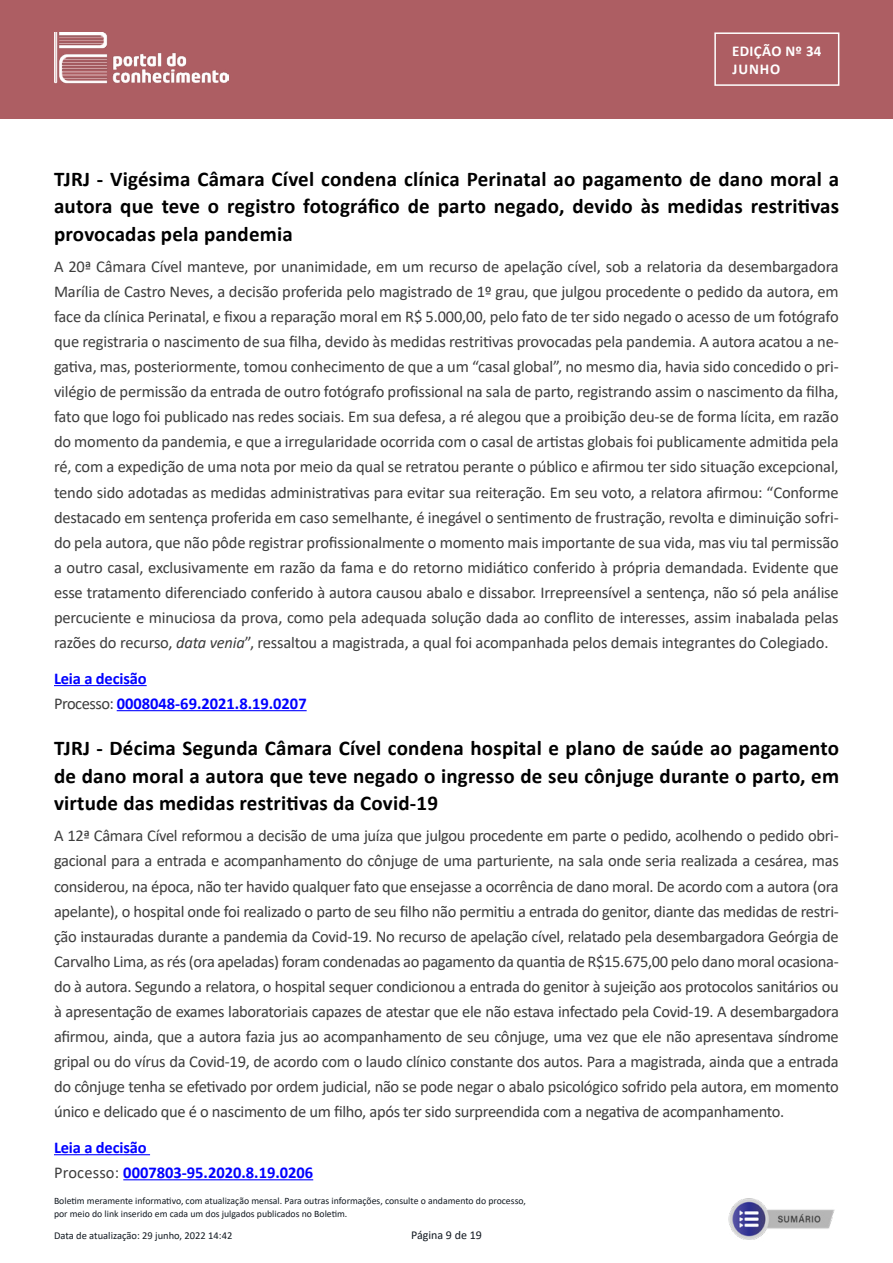
<style>
.page{position:relative;width:893px;height:1263px;background:#fff}
.page>*{position:absolute;margin:0;border:0;box-sizing:border-box;transform-origin:0 0}
.t1{font:700 21px/27.3px "Calibri";letter-spacing:.01em;color:#000;text-align:justify}
.t2{font:16.5px/25px "Calibri";letter-spacing:-.02em;color:#3d3d3d;text-align:justify}
.t3{font:700 16.5px/25.2px "Calibri";color:#00f}
.t4{font:700 15px/18px "Calibri";letter-spacing:.02em;color:#fff}
.t5{font:12px "Calibri";color:#131a22}
.t6{font:10.5px "Calibri";color:#131a22}
.t7{font:9.75px/12.3px "Calibri";color:#131a22}
.s1{font-style:italic}
.s2{font-weight:400;color:#3d3d3d}
</style>
<div class="page">
<div style="left:0;top:0;width:893px;height:118px;background:#ad5e63"></div>
<img style="left:55px;top:33px;width:173px;height:51px">
<div style="left:714px;top:32px;width:125px;height:54px;border:2px solid #fff"></div>
<hr style="left:54px;top:685px;width:93px;height:1px;background:#00f">
<hr style="left:117px;top:710px;width:190px;height:1px;background:#00f">
<hr style="left:54px;top:1154px;width:96px;height:1px;background:#00f">
<hr style="left:123px;top:1179px;width:190px;height:1px;background:#00f">
<img style="left:728px;top:1198px;width:107px;height:42px">
<p class="t4" style="left:732px;top:42px;width:91px">EDIÇÃO Nº 34<br>JUNHO</p>
<p class="t1" style="left:54px;top:165px;width:787px">TJRJ - Vigésima Câmara Cível condena clínica Perinatal ao pagamento de dano moral a autora que teve o registro fotográfico de parto negado, devido às medidas restritivas provocadas pela pandemia</p>
<p class="t2" style="left:54px;top:253px;width:786px">A 20ª Câmara Cível manteve, por unanimidade, em um recurso de apelação cível, sob a relatoria da desembargadora Marília de Castro Neves, a decisão proferida pelo magistrado de 1º grau, que julgou procedente o pedido da autora, em face da clínica Perinatal, e fixou a reparação moral em R$ 5.000,00, pelo fato de ter sido negado o acesso de um fotógrafo que registraria o nascimento de sua filha, devido às medidas restritivas provocadas pela pandemia. A autora acatou a ne&shy;gativa, mas, posteriormente, tomou conhecimento de que a um “casal global”, no mesmo dia, havia sido concedido o pri&shy;vilégio de permissão da entrada de outro fotógrafo profissional na sala de parto, registrando assim o nascimento da filha, fato que logo foi publicado nas redes sociais. Em sua defesa, a ré alegou que a proibição deu-se de forma lícita, em razão do momento da pandemia, e que a irregularidade ocorrida com o casal de artistas globais foi publicamente admitida pela ré, com a expedição de uma nota por meio da qual se retratou perante o público e afirmou ter sido situação excepcional, tendo sido adotadas as medidas administrativas para evitar sua reiteração. Em seu voto, a relatora afirmou: “Conforme destacado em sentença proferida em caso semelhante, é inegável o sentimento de frustração, revolta e diminuição sofri&shy;do pela autora, que não pôde registrar profissionalmente o momento mais importante de sua vida, mas viu tal permissão a outro casal, exclusivamente em razão da fama e do retorno midiático conferido à própria demandada. Evidente que esse tratamento diferenciado conferido à autora causou abalo e dissabor. Irrepreensível a sentença, não só pela análise percuciente e minuciosa da prova, como pela adequada solução dada ao conflito de interesses, assim inabalada pelas razões do recurso, <span class="s1">data venia</span>”, ressaltou a magistrada, a qual foi acompanhada pelos demais integrantes do Colegiado.</p>
<p class="t3" style="left:54px;top:665px;width:254px">Leia a decisão<br><span class="s2">Processo:</span> 0008048-69.2021.8.19.0207</p>
<p class="t1" style="left:54px;top:734px;width:787px">TJRJ - Décima Segunda Câmara Cível condena hospital e plano de saúde ao pagamento de dano moral a autora que teve negado o ingresso de seu cônjuge durante o parto, em virtude das medidas restritivas da Covid-19</p>
<p class="t2" style="left:54px;top:823px;width:786px">A 12ª Câmara Cível reformou a decisão de uma juíza que julgou procedente em parte o pedido, acolhendo o pedido obri&shy;gacional para a entrada e acompanhamento do cônjuge de uma parturiente, na sala onde seria realizada a cesárea, mas considerou, na época, não ter havido qualquer fato que ensejasse a ocorrência de dano moral. De acordo com a autora (ora apelante), o hospital onde foi realizado o parto de seu filho não permitiu a entrada do genitor, diante das medidas de restri&shy;ção instauradas durante a pandemia da Covid-19. No recurso de apelação cível, relatado pela desembargadora Geórgia de Carvalho Lima, as rés (ora apeladas) foram condenadas ao pagamento da quantia de R$15.675,00 pelo dano moral ocasiona&shy;do à autora. Segundo a relatora, o hospital sequer condicionou a entrada do genitor à sujeição aos protocolos sanitários ou à apresentação de exames laboratoriais capazes de atestar que ele não estava infectado pela Covid-19. A desembargadora afirmou, ainda, que a autora fazia jus ao acompanhamento de seu cônjuge, uma vez que ele não apresentava síndrome gripal ou do vírus da Covid-19, de acordo com o laudo clínico constante dos autos. Para a magistrada, ainda que a entrada do cônjuge tenha se efetivado por ordem judicial, não se pode negar o abalo psicológico sofrido pela autora, em momento único e delicado que é o nascimento de um filho, após ter sido surpreendida com a negativa de acompanhamento.</p>
<p class="t3" style="left:54px;top:1134px;width:261px">Leia a decisão<br><span class="s2">Processo:</span> 0007803-95.2020.8.19.0206</p>
<p class="t7" style="left:54px;top:1195px;width:473px">Boletim meramente informativo, com atualização mensal. Para outras informações, consulte o andamento do processo, por meio do link inserido em cada um dos julgados publicados no Boletim.</p>
<p class="t6" style="left:54px;top:1229px;width:180px">Data de atualização: 29 junho, 2022 14:42</p>
<p class="t5" style="left:411px;top:1227px;width:72px">Página 9 de 19</p>
</div>
